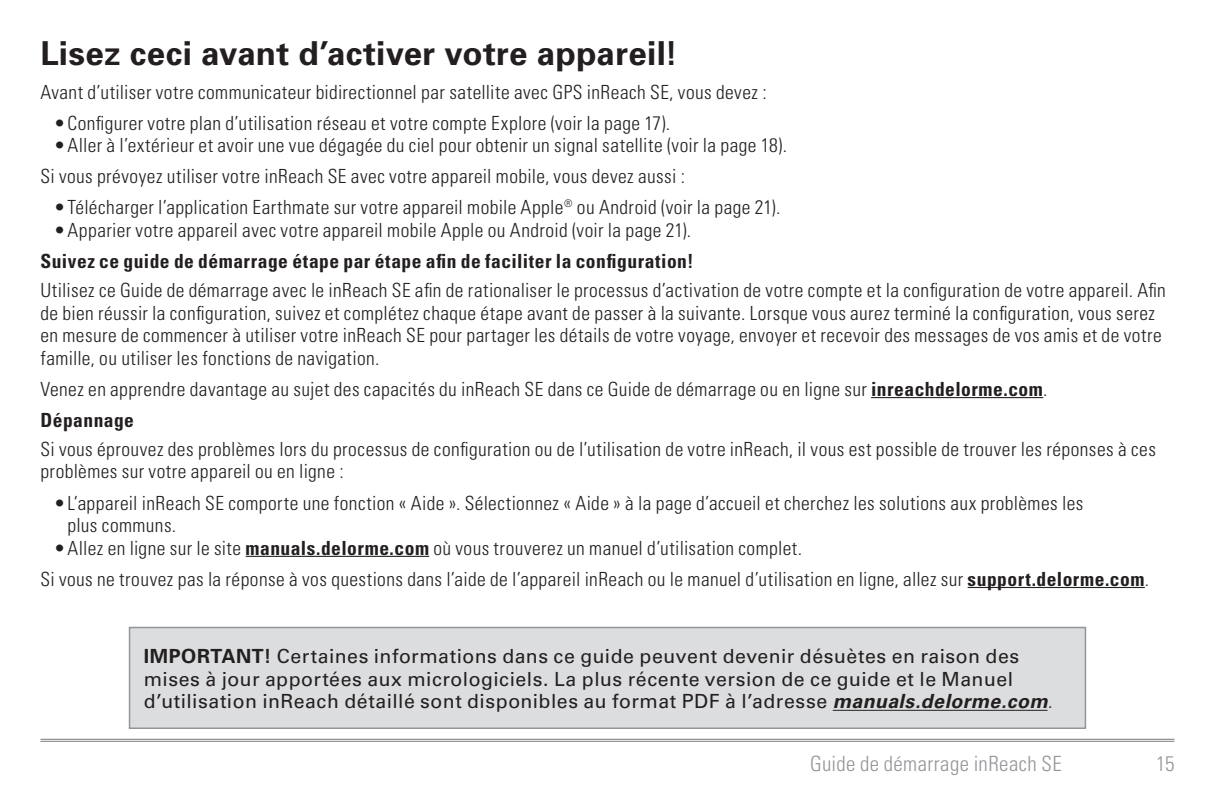
<style>
.page{position:relative;width:1215px;height:810px;background:#fff}
.page>*{position:absolute;margin:0;border:0;box-sizing:border-box;transform-origin:0 0}
.t1{font:700 33px "Univers";letter-spacing:.01em;color:#231f20}
.t2{font:300 condensed 21px "Univers";letter-spacing:.02em;color:#939598}
.t3{font:300 condensed 19.5px/22.5px "Univers";letter-spacing:.02em;color:#231f20}
.t4{font:19.5px/22.5px "Univers LT Std";letter-spacing:.025em;color:#231f20}
.t5{font:700 condensed 19.5px "Univers";letter-spacing:.025em;color:#231f20}
.s1{font-weight:700}
.s2{font-family:"Univers";font-weight:700}
.s3{font-weight:700;font-style:italic}
.s4{font-weight:300;font-style:italic}
</style>
<div class="page">
<hr style="left:40px;top:741px;width:1134px;height:1px;background:#939598">
<hr style="left:40px;top:739px;width:1134px;height:1px;background:#939598">
<hr style="left:871px;top:397px;width:172px;height:1px;background:#231f20">
<hr style="left:246px;top:556px;width:183px;height:1px;background:#231f20">
<hr style="left:968px;top:587px;width:177px;height:1px;background:#231f20">
<div style="left:130px;top:628px;width:955px;height:100px;background:#dcdddf"></div>
<hr style="left:833px;top:710px;width:215px;height:1px;background:#231f20">
<div style="left:129px;top:627px;width:957px;height:102px;border:2px solid #939598"></div>
<h1 class="t1" style="left:40px;top:32px;width:639px">Lisez ceci avant d’activer votre appareil!</h1>
<p class="t3" style="left:40px;top:80px;width:728px">Avant d’utiliser votre communicateur bidirectionnel par satellite avec GPS inReach SE, vous devez :</p>
<p class="t3" style="left:54px;top:111px;width:618px">•Configurer votre plan d’utilisation réseau et votre compte Explore (voir la page 17).</p>
<p class="t3" style="left:40px;top:129px;width:748px;line-height:31.2px;text-indent:14px">•Aller à l’extérieur et avoir une vue dégagée du ciel pour obtenir un signal satellite (voir la page 18).<br>Si vous prévoyez utiliser votre inReach SE avec votre appareil mobile, vous devez aussi :</p>
<p class="t3" style="left:54px;top:196px;width:728px">•Télécharger l’application Earthmate sur votre appareil mobile Apple<sup>®</sup> ou Android (voir la page 21).</p>
<p class="t3" style="left:54px;top:219px;width:639px">•Apparier votre appareil avec votre appareil mobile Apple ou Android (voir la page 21).</p>
<p class="t5" style="left:40px;top:249px;width:655px">Suivez ce guide de démarrage étape par étape afin de faciliter la configuration!</p>
<p class="t3" style="left:40px;top:279px;width:1127px">Utilisez ce Guide de démarrage avec le inReach SE afin de rationaliser le processus d’activation de votre compte et la configuration de votre appareil. Afin de bien réussir la configuration, suivez et complétez chaque étape avant de passer à la suivante. Lorsque vous aurez terminé la configuration, vous serez en mesure de commencer à utiliser votre inReach SE pour partager les détails de votre voyage, envoyer et recevoir des messages de vos amis et de votre famille, ou utiliser les fonctions de navigation.</p>
<p class="t3" style="left:40px;top:373px;width:1009px;line-height:31.2px">Venez en apprendre davantage au sujet des capacités du inReach SE dans ce Guide de démarrage ou en ligne sur <span class="s1">inreachdelorme.com</span>.<br><span class="s1">Dépannage</span></p>
<p class="t3" style="left:40px;top:437px;width:1117px">Si vous éprouvez des problèmes lors du processus de configuration ou de l’utilisation de votre inReach, il vous est possible de trouver les réponses à ces problèmes sur votre appareil ou en ligne :</p>
<p class="t3" style="left:67px;top:491px;width:1018px;text-indent:-13px">•L’appareil inReach SE comporte une fonction « Aide ». Sélectionnez « Aide » à la page d’accueil et cherchez les solutions aux problèmes les plus communs.</p>
<p class="t3" style="left:40px;top:532px;width:1110px;line-height:31.2px;text-indent:13px">•Allez en ligne sur le site <span class="s1">manuals.delorme.com</span> où vous trouverez un manuel d’utilisation complet.<br>Si vous ne trouvez pas la réponse à vos questions dans l’aide de l’appareil inReach ou le manuel d’utilisation en ligne, allez sur <span class="s1">support.delorme.com</span>.</p>
<p class="t4" style="left:144px;top:645px;width:911px"><span class="s2">IMPORTANT!</span> Certaines informations dans ce guide peuvent devenir désuètes en raison des mises à jour apportées aux micrologiciels. La plus récente version de ce guide et le Manuel d’utilisation inReach détaillé sont disponibles au format PDF à l’adresse <span class="s3">manuals.delorme.com</span><span class="s4">.</span></p>
<p class="t2" style="left:810px;top:751px;width:253px">Guide de démarrage inReach SE</p>
<p class="t2" style="left:1156px;top:751px;width:20px">15</p>
</div>
